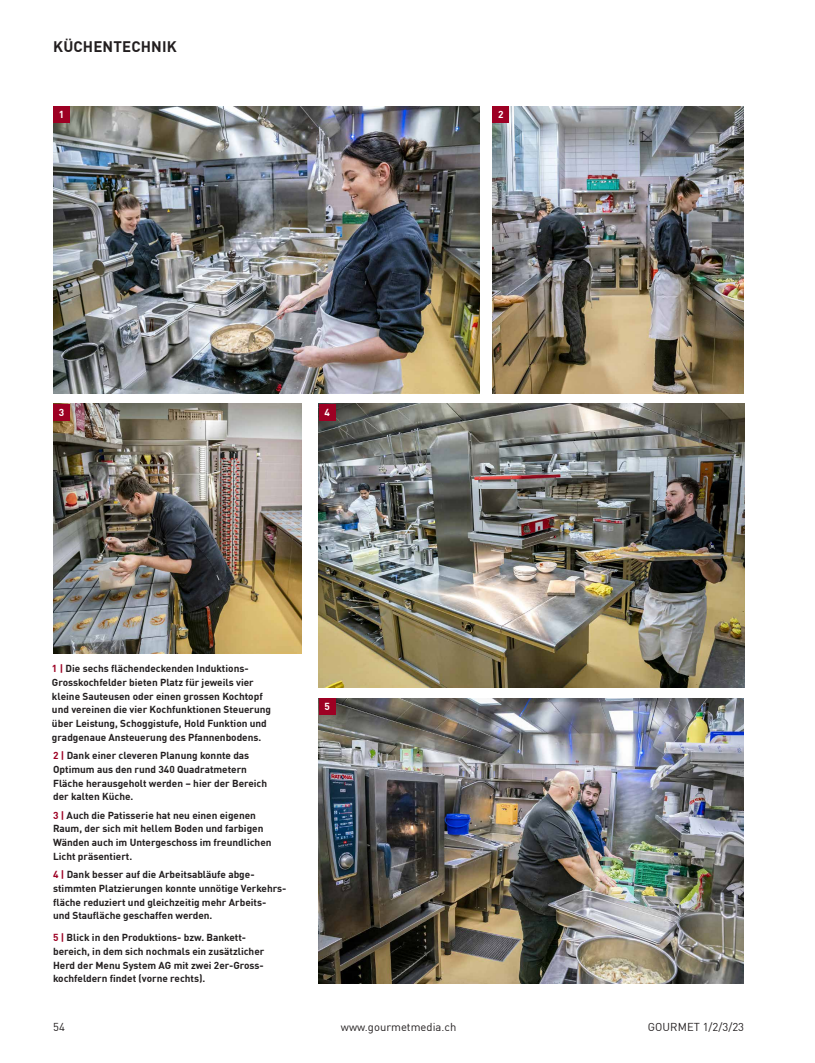
<style>
.page{position:relative;width:815px;height:1063px;background:#fff}
.page>*{position:absolute;margin:0;border:0;box-sizing:border-box;transform-origin:0 0}
.t1{font:700 15px "DINOT";letter-spacing:.01em;color:#231f20}
.t2{font:11.25px "DINOT";color:#231f20}
.t3{font:700 10px/13.8px "DINOT";color:#231f20}
.t4{font:700 10px "DINOT";color:#fff}
.s1{color:#9d0023}
</style>
<div class="page">
<img style="left:53px;top:106px;width:426px;height:287px">
<img style="left:319px;top:404px;width:425px;height:284px">
<img style="left:319px;top:698px;width:424px;height:285px">
<img style="left:493px;top:106px;width:250px;height:287px">
<img style="left:53px;top:404px;width:248px;height:250px">
<div style="left:53px;top:106px;width:17px;height:17px;background:#9d0023"></div>
<div style="left:53px;top:404px;width:17px;height:16px;background:#9d0023"></div>
<div style="left:493px;top:106px;width:16px;height:17px;background:#9d0023"></div>
<div style="left:319px;top:404px;width:16px;height:16px;background:#9d0023"></div>
<div style="left:319px;top:698px;width:16px;height:17px;background:#9d0023"></div>
<h1 class="t1" style="left:53px;top:35px;width:125px">KÜCHENTECHNIK</h1>
<p class="t4" style="left:59px;top:107px;width:7px">1</p>
<p class="t4" style="left:59px;top:405px;width:7px">3</p>
<p class="t4" style="left:324px;top:405px;width:7px">4</p>
<p class="t3" style="left:52px;top:661px;width:221px"><span class="s1">1 |</span> Die sechs flächendeckenden Induktions-Grosskochfelder bieten Platz für jeweils vier kleine Sauteusen oder einen grossen Kochtopf und vereinen die vier Kochfunktionen Steuerung über Leistung, Schoggistufe, Hold Funktion und gradgenaue Ansteuerung des Pfannenbodens.</p>
<p class="t3" style="left:53px;top:748px;width:216px"><span class="s1">2 |</span> Dank einer cleveren Planung konnte das Optimum aus den rund 340 Quadratmetern Fläche herausgeholt werden – hier der Bereich der kalten Küche.</p>
<p class="t3" style="left:53px;top:807px;width:220px"><span class="s1">3 |</span> Auch die Patisserie hat neu einen eigenen Raum, der sich mit hellem Boden und farbigen Wänden auch im Untergeschoss im freundlichen Licht präsentiert.</p>
<p class="t3" style="left:53px;top:867px;width:235px"><span class="s1">4 |</span> Dank besser auf die Arbeitsabläufe abge&shy;stimmten Platzierungen konnte unnötige Verkehrs&shy;fläche reduziert und gleichzeitig mehr Arbeits-<br>und Staufläche geschaffen werden.</p>
<p class="t3" style="left:53px;top:930px;width:213px"><span class="s1">5 |</span> Blick in den Produktions- bzw. Bankett&shy;bereich, in dem sich nochmals ein zusätzlicher Herd der Menu System AG mit zwei 2er-Gross&shy;kochfeldern findet (vorne rechts).</p>
<p class="t4" style="left:324px;top:699px;width:7px">5</p>
<p class="t4" style="left:498px;top:107px;width:7px">2</p>
<p class="t2" style="left:53px;top:1018px;width:13px">54</p>
<p class="t2" style="left:341px;top:1018px;width:117px">www.gourmetmedia.ch</p>
<p class="t2" style="left:648px;top:1018px;width:98px">GOURMET 1/2/3/23</p>
</div>
